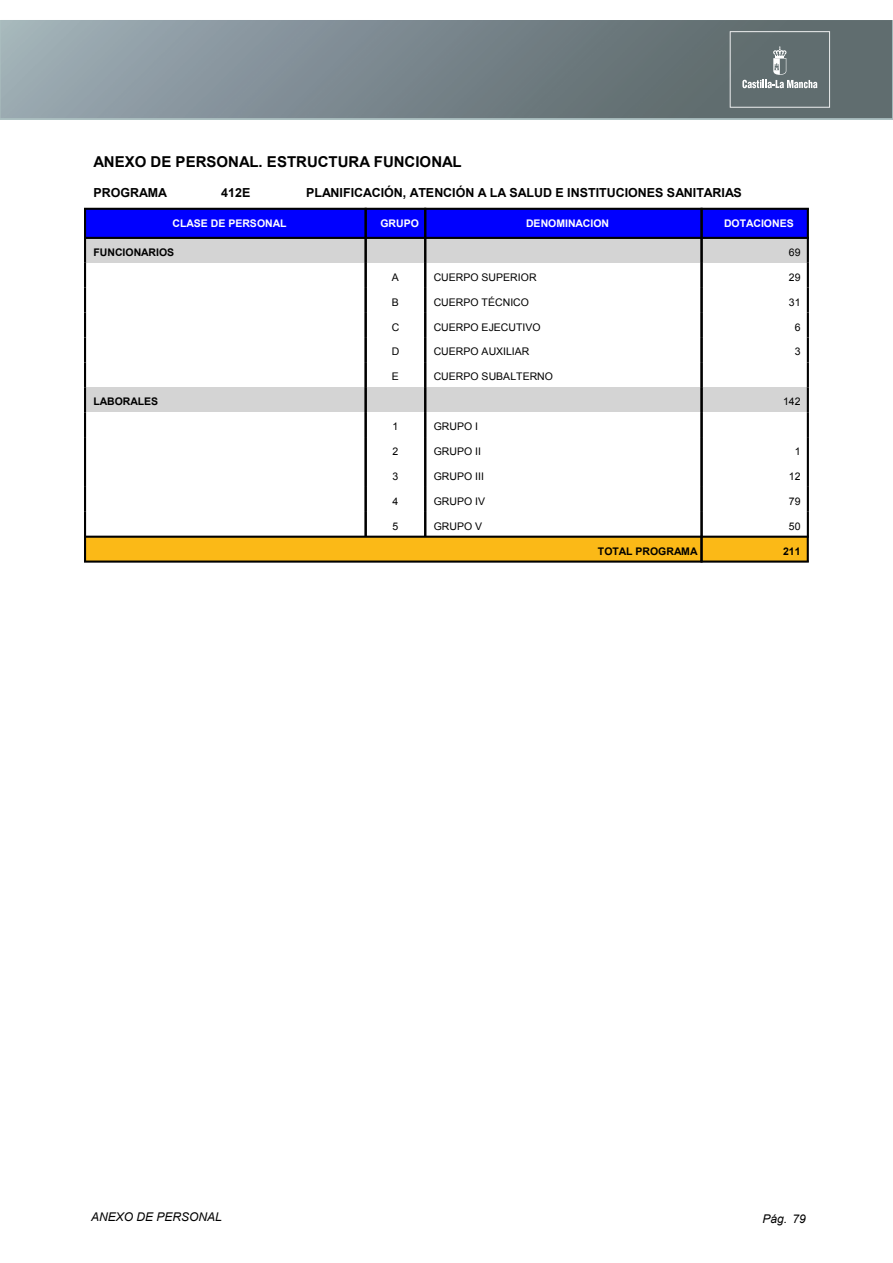
<style>
.page{position:relative;width:893px;height:1263px;background:#fff}
.page>*{position:absolute;margin:0;border:0;box-sizing:border-box;transform-origin:0 0}
.t1{font:700 15px "Arial";color:#000}
.t2{font:700 12.45px "Arial";color:#000}
.t3{font:italic 12px "Arial";color:#000}
.t4{font:10.5px "Arial";color:#000}
.t5{font:700 10.5px "Arial";color:#fff}
.t6{font:700 10.5px "Arial";color:#000}
</style>
<div class="page">
<div style="left:85px;top:209px;width:281px;height:29px;background:#00f"></div>
<div style="left:366px;top:209px;width:59px;height:29px;background:#00f"></div>
<div style="left:425px;top:209px;width:277px;height:29px;background:#00f"></div>
<div style="left:702px;top:209px;width:106px;height:29px;background:#00f"></div>
<div style="left:85px;top:238px;width:281px;height:25px;background:#d4d4d4"></div>
<div style="left:366px;top:238px;width:59px;height:25px;background:#d4d4d4"></div>
<div style="left:425px;top:238px;width:277px;height:25px;background:#d4d4d4"></div>
<div style="left:702px;top:238px;width:106px;height:25px;background:#d4d4d4"></div>
<div style="left:85px;top:387px;width:281px;height:25px;background:#d4d4d4"></div>
<div style="left:366px;top:387px;width:59px;height:25px;background:#d4d4d4"></div>
<div style="left:425px;top:387px;width:277px;height:25px;background:#d4d4d4"></div>
<div style="left:702px;top:387px;width:106px;height:25px;background:#d4d4d4"></div>
<div style="left:85px;top:537px;width:616px;height:25px;background:#fbb917"></div>
<div style="left:701px;top:537px;width:107px;height:25px;background:#fbb917"></div>
<hr style="left:84px;top:209px;width:2px;height:29px;background:#000">
<hr style="left:84px;top:208px;width:283px;height:2px;background:#000">
<hr style="left:84px;top:237px;width:283px;height:2px;background:#000">
<hr style="left:365px;top:209px;width:2px;height:29px;background:#000">
<hr style="left:365px;top:208px;width:61px;height:2px;background:#000">
<hr style="left:365px;top:237px;width:61px;height:2px;background:#000">
<hr style="left:424px;top:209px;width:2px;height:29px;background:#000">
<hr style="left:424px;top:208px;width:279px;height:2px;background:#000">
<hr style="left:424px;top:237px;width:279px;height:2px;background:#000">
<hr style="left:700px;top:209px;width:3px;height:29px;background:#000">
<hr style="left:807px;top:209px;width:2px;height:29px;background:#000">
<hr style="left:700px;top:208px;width:109px;height:2px;background:#000">
<hr style="left:700px;top:237px;width:109px;height:2px;background:#000">
<hr style="left:84px;top:238px;width:2px;height:25px;background:#000">
<hr style="left:365px;top:238px;width:2px;height:25px;background:#000">
<hr style="left:424px;top:238px;width:2px;height:25px;background:#000">
<hr style="left:700px;top:238px;width:3px;height:25px;background:#000">
<hr style="left:807px;top:238px;width:2px;height:25px;background:#000">
<hr style="left:84px;top:263px;width:2px;height:25px;background:#000">
<hr style="left:365px;top:263px;width:2px;height:25px;background:#000">
<hr style="left:424px;top:263px;width:2px;height:25px;background:#000">
<hr style="left:700px;top:263px;width:3px;height:25px;background:#000">
<hr style="left:807px;top:263px;width:2px;height:25px;background:#000">
<hr style="left:84px;top:288px;width:2px;height:25px;background:#000">
<hr style="left:365px;top:288px;width:2px;height:25px;background:#000">
<hr style="left:424px;top:288px;width:2px;height:25px;background:#000">
<hr style="left:700px;top:288px;width:3px;height:25px;background:#000">
<hr style="left:807px;top:288px;width:2px;height:25px;background:#000">
<hr style="left:84px;top:313px;width:2px;height:24px;background:#000">
<hr style="left:365px;top:313px;width:2px;height:24px;background:#000">
<hr style="left:424px;top:313px;width:2px;height:24px;background:#000">
<hr style="left:700px;top:313px;width:3px;height:24px;background:#000">
<hr style="left:807px;top:313px;width:2px;height:24px;background:#000">
<hr style="left:84px;top:337px;width:2px;height:25px;background:#000">
<hr style="left:365px;top:337px;width:2px;height:25px;background:#000">
<hr style="left:424px;top:337px;width:2px;height:25px;background:#000">
<hr style="left:700px;top:337px;width:3px;height:25px;background:#000">
<hr style="left:807px;top:337px;width:2px;height:25px;background:#000">
<hr style="left:84px;top:362px;width:2px;height:25px;background:#000">
<hr style="left:365px;top:362px;width:2px;height:25px;background:#000">
<hr style="left:424px;top:362px;width:2px;height:25px;background:#000">
<hr style="left:700px;top:362px;width:3px;height:25px;background:#000">
<hr style="left:807px;top:362px;width:2px;height:25px;background:#000">
<hr style="left:84px;top:387px;width:2px;height:25px;background:#000">
<hr style="left:365px;top:387px;width:2px;height:25px;background:#000">
<hr style="left:424px;top:387px;width:2px;height:25px;background:#000">
<hr style="left:700px;top:387px;width:3px;height:25px;background:#000">
<hr style="left:807px;top:387px;width:2px;height:25px;background:#000">
<hr style="left:84px;top:412px;width:2px;height:25px;background:#000">
<hr style="left:365px;top:412px;width:2px;height:25px;background:#000">
<hr style="left:424px;top:412px;width:2px;height:25px;background:#000">
<hr style="left:700px;top:412px;width:3px;height:25px;background:#000">
<hr style="left:807px;top:412px;width:2px;height:25px;background:#000">
<hr style="left:84px;top:437px;width:2px;height:25px;background:#000">
<hr style="left:365px;top:437px;width:2px;height:25px;background:#000">
<hr style="left:424px;top:437px;width:2px;height:25px;background:#000">
<hr style="left:700px;top:437px;width:3px;height:25px;background:#000">
<hr style="left:807px;top:437px;width:2px;height:25px;background:#000">
<hr style="left:84px;top:462px;width:2px;height:25px;background:#000">
<hr style="left:365px;top:462px;width:2px;height:25px;background:#000">
<hr style="left:424px;top:462px;width:2px;height:25px;background:#000">
<hr style="left:700px;top:462px;width:3px;height:25px;background:#000">
<hr style="left:807px;top:462px;width:2px;height:25px;background:#000">
<hr style="left:84px;top:487px;width:2px;height:25px;background:#000">
<hr style="left:365px;top:487px;width:2px;height:25px;background:#000">
<hr style="left:424px;top:487px;width:2px;height:25px;background:#000">
<hr style="left:700px;top:487px;width:3px;height:25px;background:#000">
<hr style="left:807px;top:487px;width:2px;height:25px;background:#000">
<hr style="left:84px;top:512px;width:2px;height:25px;background:#000">
<hr style="left:365px;top:512px;width:2px;height:25px;background:#000">
<hr style="left:424px;top:512px;width:2px;height:25px;background:#000">
<hr style="left:700px;top:512px;width:3px;height:25px;background:#000">
<hr style="left:807px;top:512px;width:2px;height:25px;background:#000">
<hr style="left:84px;top:537px;width:2px;height:25px;background:#000">
<hr style="left:84px;top:536px;width:619px;height:2px;background:#000">
<hr style="left:84px;top:560px;width:619px;height:3px;background:#000">
<hr style="left:700px;top:537px;width:3px;height:25px;background:#000">
<hr style="left:807px;top:537px;width:2px;height:25px;background:#000">
<hr style="left:700px;top:536px;width:109px;height:2px;background:#000">
<hr style="left:700px;top:560px;width:109px;height:3px;background:#000">
<img style="left:0;top:20px;width:892px;height:98px">
<svg style="left:730px;top:31px;width:100px;height:77px;background:#707b7d"></svg>
<h1 class="t1" style="left:94px;top:152px;width:370px">ANEXO DE PERSONAL. ESTRUCTURA FUNCIONAL</h1>
<p class="t2" style="left:94px;top:184px;width:75px">PROGRAMA</p>
<p class="t2" style="left:221px;top:184px;width:31px">412E</p>
<p class="t2" style="left:306px;top:184px;width:437px">PLANIFICACIÓN, ATENCIÓN A LA SALUD E INSTITUCIONES SANITARIAS</p>
<p class="t5" style="left:173px;top:216px;width:115px">CLASE DE PERSONAL</p>
<p class="t5" style="left:380px;top:216px;width:40px">GRUPO</p>
<p class="t5" style="left:526px;top:216px;width:85px">DENOMINACION</p>
<p class="t5" style="left:724px;top:216px;width:71px">DOTACIONES</p>
<p class="t6" style="left:94px;top:245px;width:82px">FUNCIONARIOS</p>
<p class="t4" style="left:789px;top:245px;width:13px">69</p>
<p class="t4" style="left:392px;top:270px;width:9px">A</p>
<p class="t4" style="left:434px;top:270px;width:104px">CUERPO SUPERIOR</p>
<p class="t4" style="left:789px;top:270px;width:13px">29</p>
<p class="t4" style="left:392px;top:295px;width:9px">B</p>
<p class="t4" style="left:434px;top:295px;width:97px">CUERPO TÉCNICO</p>
<p class="t4" style="left:789px;top:295px;width:13px">31</p>
<p class="t4" style="left:392px;top:320px;width:9px">C</p>
<p class="t4" style="left:434px;top:320px;width:109px">CUERPO EJECUTIVO</p>
<p class="t4" style="left:795px;top:320px;width:7px">6</p>
<p class="t4" style="left:392px;top:345px;width:9px">D</p>
<p class="t4" style="left:434px;top:345px;width:97px">CUERPO AUXILIAR</p>
<p class="t4" style="left:795px;top:345px;width:7px">3</p>
<p class="t4" style="left:392px;top:370px;width:9px">E</p>
<p class="t4" style="left:434px;top:370px;width:121px">CUERPO SUBALTERNO</p>
<p class="t6" style="left:94px;top:395px;width:66px">LABORALES</p>
<p class="t4" style="left:783px;top:395px;width:19px">142</p>
<p class="t4" style="left:393px;top:420px;width:7px">1</p>
<p class="t4" style="left:434px;top:420px;width:46px">GRUPO I</p>
<p class="t4" style="left:393px;top:444px;width:7px">2</p>
<p class="t4" style="left:434px;top:444px;width:49px">GRUPO II</p>
<p class="t4" style="left:795px;top:444px;width:7px">1</p>
<p class="t4" style="left:393px;top:469px;width:7px">3</p>
<p class="t4" style="left:434px;top:469px;width:52px">GRUPO III</p>
<p class="t4" style="left:789px;top:469px;width:13px">12</p>
<p class="t4" style="left:393px;top:494px;width:7px">4</p>
<p class="t4" style="left:434px;top:494px;width:53px">GRUPO IV</p>
<p class="t4" style="left:789px;top:494px;width:13px">79</p>
<p class="t4" style="left:393px;top:519px;width:7px">5</p>
<p class="t4" style="left:434px;top:519px;width:50px">GRUPO V</p>
<p class="t4" style="left:789px;top:519px;width:13px">50</p>
<p class="t6" style="left:598px;top:544px;width:101px">TOTAL PROGRAMA</p>
<p class="t6" style="left:783px;top:544px;width:19px">211</p>
<p class="t3" style="left:91px;top:1209px;width:132px">ANEXO DE PERSONAL</p>
<p class="t3" style="left:763px;top:1211px;width:45px">Pág. 79</p>
</div>
